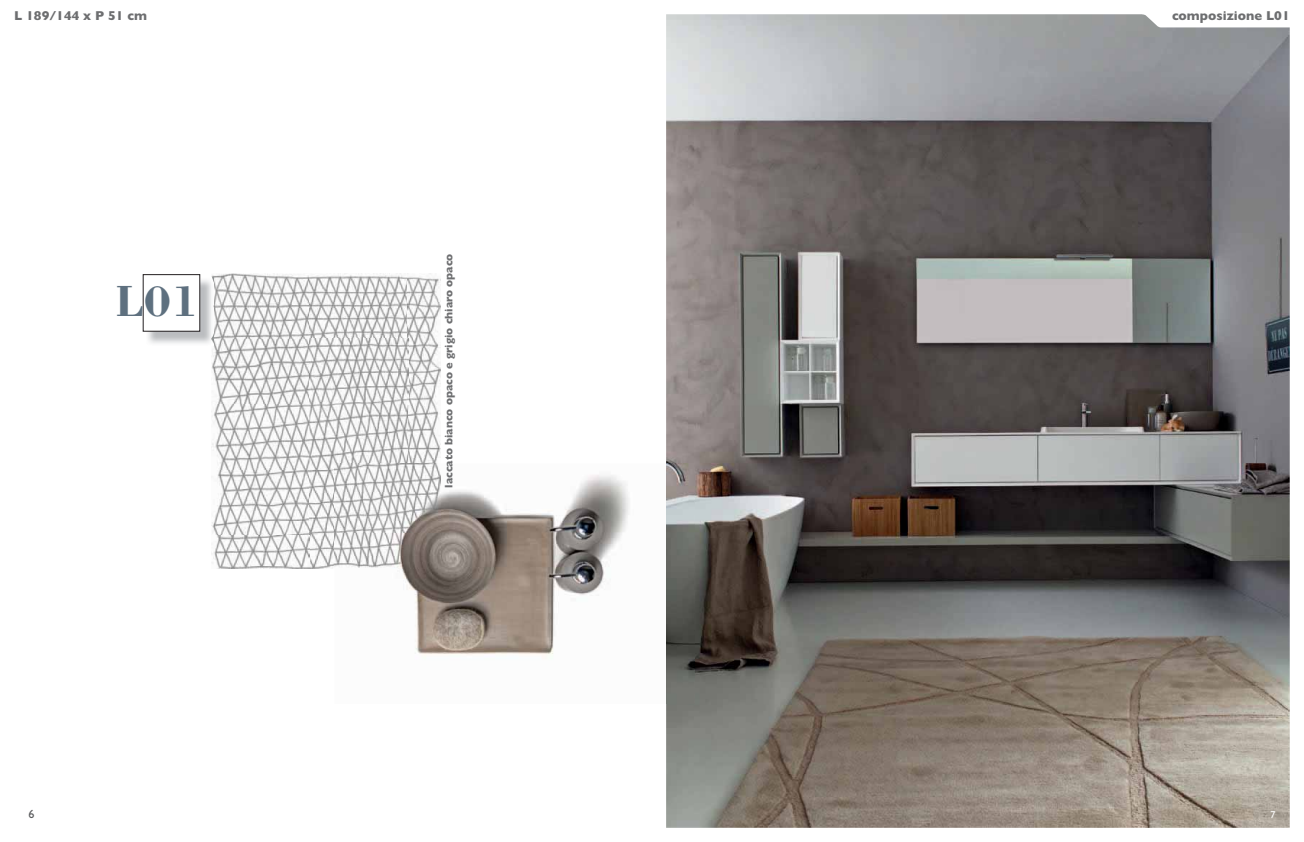
<style>
.page{position:relative;width:1304px;height:842px;background:#fff}
.page>*{position:absolute;margin:0;border:0;box-sizing:border-box;transform-origin:0 0}
.t1{font:700 45px "Bodoni";color:#5e707f}
.t2{font:700 13px "Gill Sans";color:#6d6e70}
.t3{font:12px "Gill Sans";color:#58595b}
.t4{font:700 11px "Gill Sans";color:#6d6e70}
.t5{font:10px "Gill Sans";color:#fff}
</style>
<div class="page">
<img style="left:146px;top:277px;width:65px;height:67px">
<div style="left:143px;top:275px;width:57px;height:56px;background:#fff"></div>
<img style="left:666px;top:14px;width:624px;height:814px">
<img style="left:211px;top:273px;width:197px;height:197px">
<img style="left:408px;top:273px;width:33px;height:191px">
<img style="left:211px;top:470px;width:123px;height:99px">
<img style="left:402px;top:464px;width:293px;height:240px">
<img style="left:334px;top:464px;width:107px;height:105px">
<svg style="left:1142px;top:14px;width:148px;height:13px"></svg>
<p class="t2" style="left:14px;top:11px;width:134px">L 189/144 x P 51 cm</p>
<p class="t2" style="left:1172px;top:11px;width:119px">composizione L01</p>
<h1 class="t1" style="left:116px;top:285px;width:84px">L01</h1>
<p class="t4" style="left:445px;top:488px;width:235px;rotate:-90deg">laccato bianco opaco e grigio chiaro opaco</p>
<p class="t3" style="left:28px;top:810px;width:7px">6</p>
<p class="t5" style="left:1271px;top:811px;width:6px">7</p>
</div>
